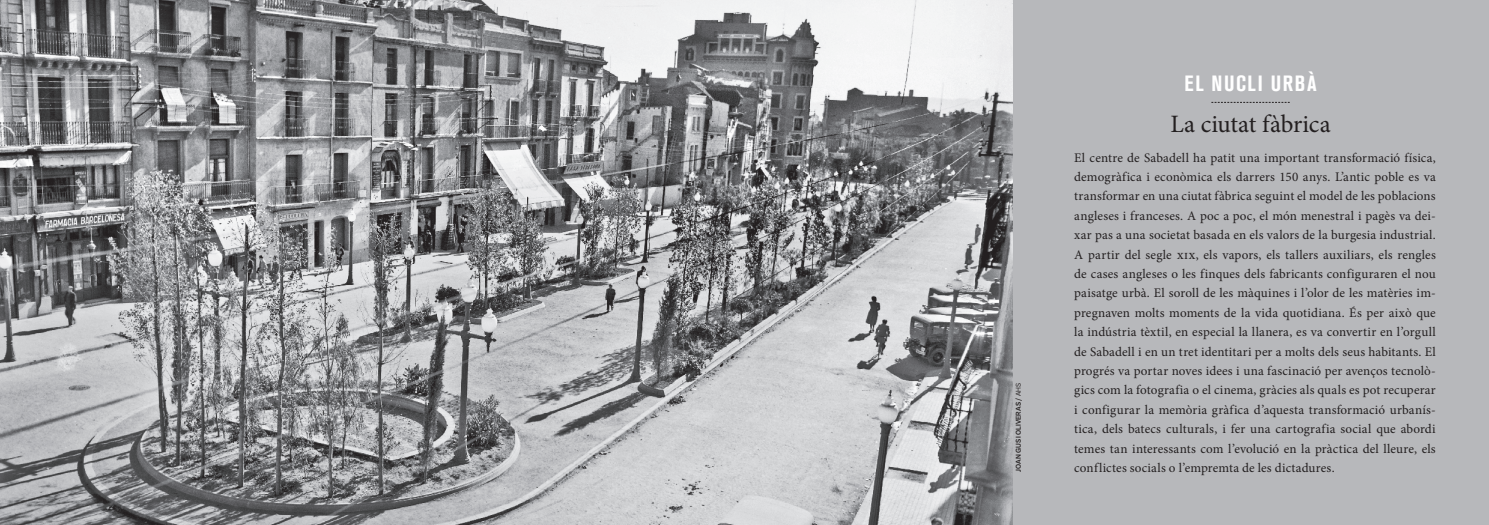
<style>
.page{position:relative;width:1489px;height:525px;background:#fff}
.page>*{position:absolute;margin:0;border:0;box-sizing:border-box;transform-origin:0 0}
.t1{font:25px "Minion Pro";letter-spacing:.005em;color:#231f20}
.t2{font:700 condensed 21.88px "Akzidenz Grotesk BQ";letter-spacing:.075em;color:#fff}
.t3{font:13.12px/19.4px "Minion Pro";letter-spacing:.015em;color:#231f20;text-align:justify}
.t4{font:500 6.88px "Akzid Grtsk Next";letter-spacing:.01em;color:#231f20}
.s1{font-weight:400}
</style>
<div class="page">
<div style="left:1012px;top:0;width:476px;height:524px;background:#b7b8bb"></div>
<img style="left:0;top:0;width:1012px;height:524px">
<svg style="left:1211px;top:102px;width:78px;height:1px"></svg>
<p class="t4" style="left:1013px;top:471px;width:90px;rotate:-90deg">JOAN GUSI OLIVERAS / <span class="s1">AHS</span></p>
<h2 class="t2" style="left:1184px;top:71px;width:134px">EL NUCLI URBÀ</h2>
<h1 class="t1" style="left:1170px;top:107px;width:162px">La ciutat fàbrica</h1>
<p class="t3" style="left:1074px;top:148px;width:363px">El centre de Sabadell ha patit una important transformació física, demogràfica i econòmica els darrers 150 anys. L’antic poble es va transformar en una ciutat fàbrica seguint el model de les poblacions angleses i franceses. A poc a poc, el món menestral i pagès va dei&shy;xar pas a una societat basada en els valors de la burgesia industrial.<br>A partir del segle xix, els vapors, els tallers auxiliars, els rengles de cases angleses o les finques dels fabricants configuraren el nou paisatge urbà. El soroll de les màquines i l’olor de les matèries im&shy;pregnaven molts moments de la vida quotidiana. És per això que la indústria tèxtil, en especial la llanera, es va convertir en l’orgull de Sabadell i en un tret identitari per a molts dels seus habitants. El progrés va portar noves idees i una fascinació per avenços tecnolò&shy;gics com la fotografia o el cinema, gràcies als quals es pot recuperar i configurar la memòria gràfica d’aquesta transformació urbanís&shy;tica, dels batecs culturals, i fer una cartografia social que abordi temes tan interessants com l’evolució en la pràctica del lleure, els conflictes socials o l’empremta de les dictadures.</p>
</div>
